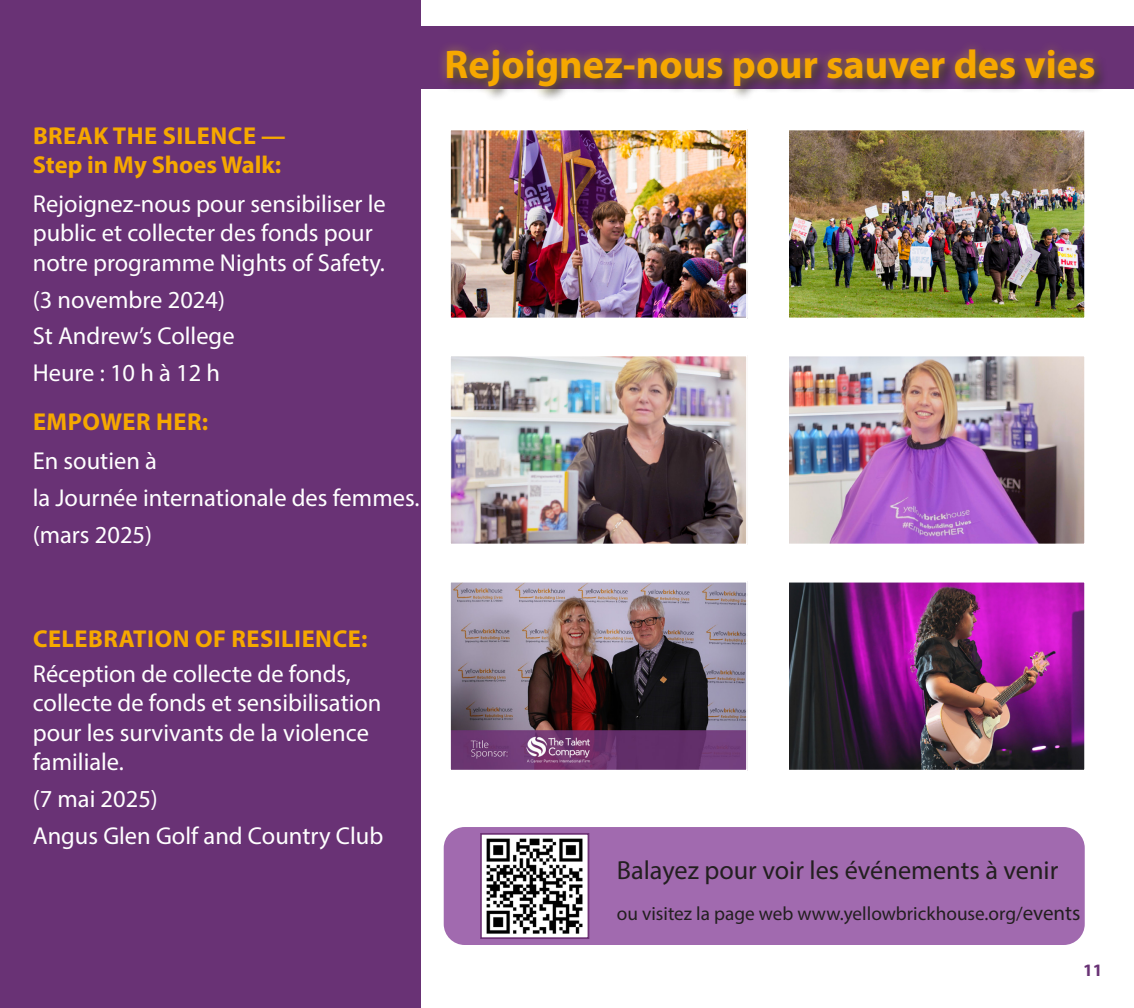
<style>
.page{position:relative;width:1134px;height:1008px;background:#fff}
.page>*{position:absolute;margin:0;border:0;box-sizing:border-box;transform-origin:0 0}
.heading{font:700 40.25px "Myriad Pro";color:#f6a800}
.t1{font:26.25px "Myriad Pro";color:#231f20}
.graphics_body{font:24.5px/29.4px "Myriad Pro";color:#fff}
.graphics_body-2{font:700 24.5px/29.4px "Myriad Pro";letter-spacing:.02em;color:#f6a800}
.t2{font:19.25px "Myriad Pro";color:#231f20}
.t3{font:700 17.5px "Myriad Pro";color:#693275}
.s1{font-size:21px}
</style>
<div class="page">
<div style="left:0;top:0;width:421px;height:1008px;background:#693275"></div>
<div style="left:0;top:26px;width:1134px;height:63px;background:#693275"></div>
<img style="left:790px;top:132px;width:293px;height:184px">
<div style="left:787px;top:129px;width:299px;height:190px;border:2px solid #fff"></div>
<img style="left:452px;top:132px;width:293px;height:184px">
<div style="left:449px;top:129px;width:299px;height:190px;border:2px solid #fff"></div>
<div style="left:443px;top:46px;width:666px;height:56px;background:#231f20;opacity:.75"></div>
<div style="left:436px;top:39px;width:669px;height:59px;background:#fff101;opacity:.41"></div>
<div style="left:444px;top:827px;width:641px;height:118px;background:#a16aaf;border-radius:21px"></div>
<img style="left:483px;top:836px;width:103px;height:100px">
<div style="left:480px;top:833px;width:109px;height:106px;border:2px solid #6f3377"></div>
<img style="left:790px;top:358px;width:293px;height:184px">
<div style="left:787px;top:355px;width:299px;height:190px;border:2px solid #fff"></div>
<img style="left:452px;top:358px;width:293px;height:184px">
<div style="left:449px;top:355px;width:299px;height:190px;border:2px solid #fff"></div>
<img style="left:790px;top:584px;width:293px;height:185px">
<div style="left:787px;top:581px;width:299px;height:191px;border:2px solid #fff"></div>
<img style="left:452px;top:584px;width:293px;height:185px">
<div style="left:449px;top:581px;width:299px;height:191px;border:2px solid #fff"></div>
<p class="graphics_body-2" style="left:33px;top:120px;width:255px">BREAK THE SILENCE —<br>Step in My Shoes Walk:</p>
<p class="graphics_body" style="left:33px;top:189px;width:355px">Rejoignez-nous pour sensibiliser le public et collecter des fonds pour notre programme Nights of Safety.</p>
<p class="graphics_body" style="left:33px;top:284px;width:194px">(3 novembre 2024)</p>
<p class="graphics_body" style="left:33px;top:321px;width:203px">St Andrew’s College</p>
<p class="graphics_body" style="left:33px;top:358px;width:189px">Heure : 10 h à 12 h</p>
<p class="graphics_body-2" style="left:33px;top:406px;width:177px">EMPOWER HER:</p>
<p class="graphics_body" style="left:33px;top:446px;width:126px">En soutien à</p>
<p class="graphics_body" style="left:33px;top:483px;width:388px">la Journée internationale des femmes.</p>
<p class="graphics_body" style="left:33px;top:520px;width:121px">(mars 2025)</p>
<p class="heading" style="left:445px;top:38px;width:652px">Rejoignez-nous pour sauver des vies</p>
<p class="graphics_body-2" style="left:33px;top:623px;width:336px">CELEBRATION OF RESILIENCE:</p>
<p class="graphics_body" style="left:33px;top:659px;width:350px">Réception de collecte de fonds, collecte de fonds et sensibilisation pour les survivants de la violence familiale.</p>
<p class="graphics_body" style="left:33px;top:784px;width:127px">(7 mai 2025)</p>
<p class="graphics_body" style="left:33px;top:821px;width:352px">Angus Glen Golf and Country Club</p>
<p class="t1" style="left:617px;top:854px;width:443px">Balayez pour voir les événements à venir</p>
<p class="t2" style="left:617px;top:901px;width:465px">ou visitez la page web www.yellowbrickhouse.org/<span class="s1">events</span></p>
<p class="t3" style="left:1083px;top:958px;width:21px">11</p>
</div>
